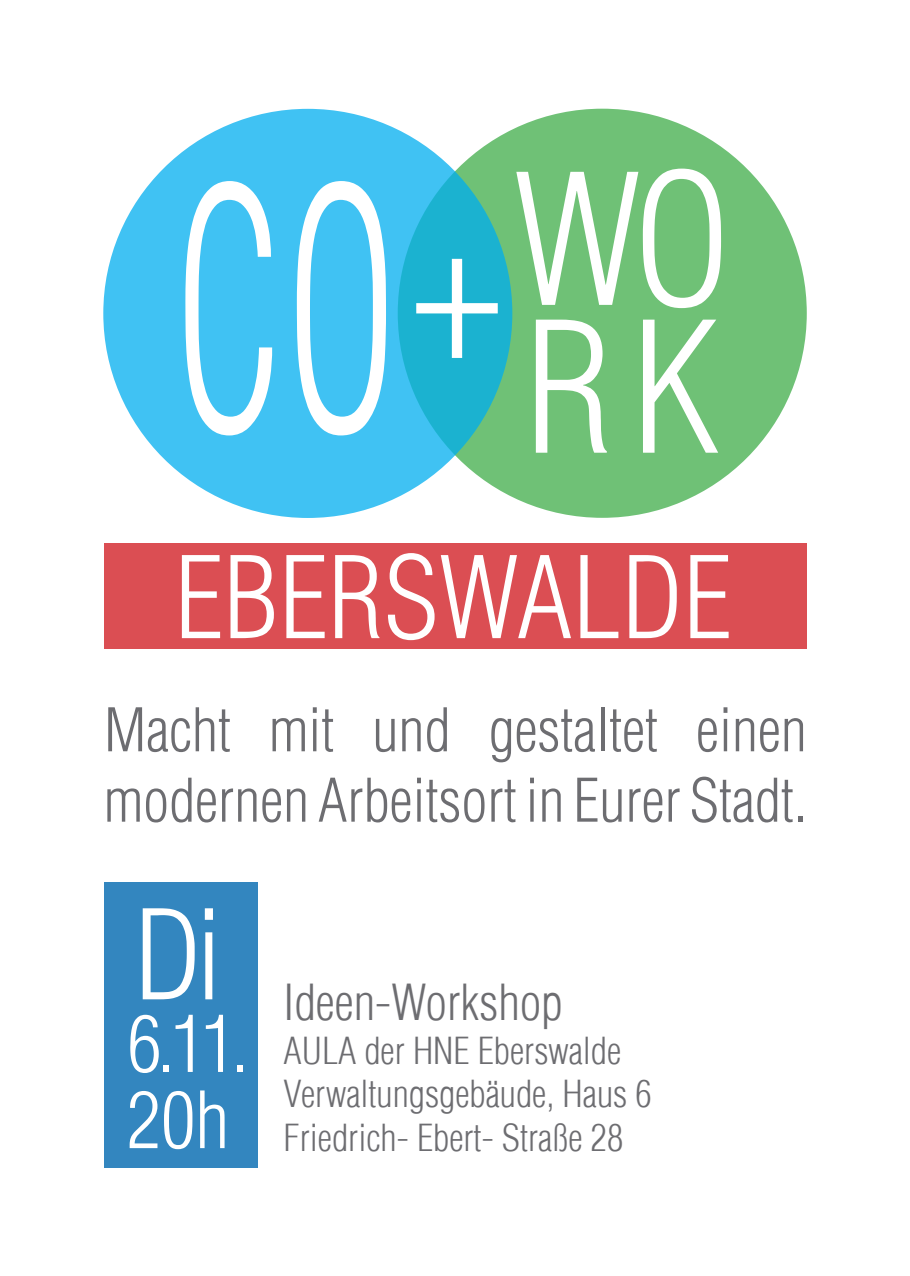
<style>
.page{position:relative;width:910px;height:1276px;background:#fff}
.page>*{position:absolute;margin:0;border:0;box-sizing:border-box;transform-origin:0 0}
.t1{font:300 condensed 323.4px "Helvetica LT";color:#fff;scale:.62 1}
.t2{font:300 condensed 202.2px "Helvetica LT";color:#fff}
.t3{font:300 condensed 177.3px "Helvetica LT";color:#fff}
.t4{font:300 condensed 121.2px "Helvetica LT";color:#fff}
.t5{font:300 condensed 110.7px "Helvetica LT";color:#fff}
.t6{font:300 condensed 76.8px/76.2px "Helvetica LT";color:#fff}
.t7{font:300 condensed 58.5px/70.5px "Helvetica LT";color:#6d6d71}
.t8{font:300 condensed 48.6px "Helvetica LT";color:#6d6d71}
.t9{font:300 condensed 36.3px/43.8px "Helvetica LT";color:#6d6d71}
.s1{font-size:177.3px}
</style>
<div class="page">
<div style="left:398px;top:109px;width:409px;height:409px;background:#6fc176;border-radius:50%"></div>
<svg style="left:103px;top:109px;width:409px;height:409px;background:#39bfec"></svg>
<div style="left:104px;top:544px;width:703px;height:105px;background:#db4e53"></div>
<div style="left:104px;top:882px;width:154px;height:286px;background:#3386bf"></div>
<h3 class="t3" style="left:513px;top:130px;width:219px">WO</h3>
<h1 class="t1" style="left:173px;top:111px;width:884px">CO <span class="s1">RK</span></h1>
<h2 class="t2" style="left:412px;top:158px;width:91px">+</h2>
<h3 class="t5" style="left:174px;top:529px;width:559px">EBERSWALDE</h3>
<h3 class="t7" style="left:104px;top:694px;width:704px">Macht mit und gestaltet einen modernen Arbeitsort in Eurer Stadt.</h3>
<h3 class="t4" style="left:134px;top:880px;width:90px">Di</h3>
<h3 class="t6" style="left:127px;top:1005px;width:123px">6.11.<br>20h</h3>
<h3 class="t8" style="left:284px;top:972px;width:281px">Ideen-Workshop</h3>
<p class="t9" style="left:284px;top:1028px;width:369px">AULA der HNE Eberswalde<br>Verwaltungsgebäude, Haus 6<br>Friedrich- Ebert- Straße 28</p>
</div>
